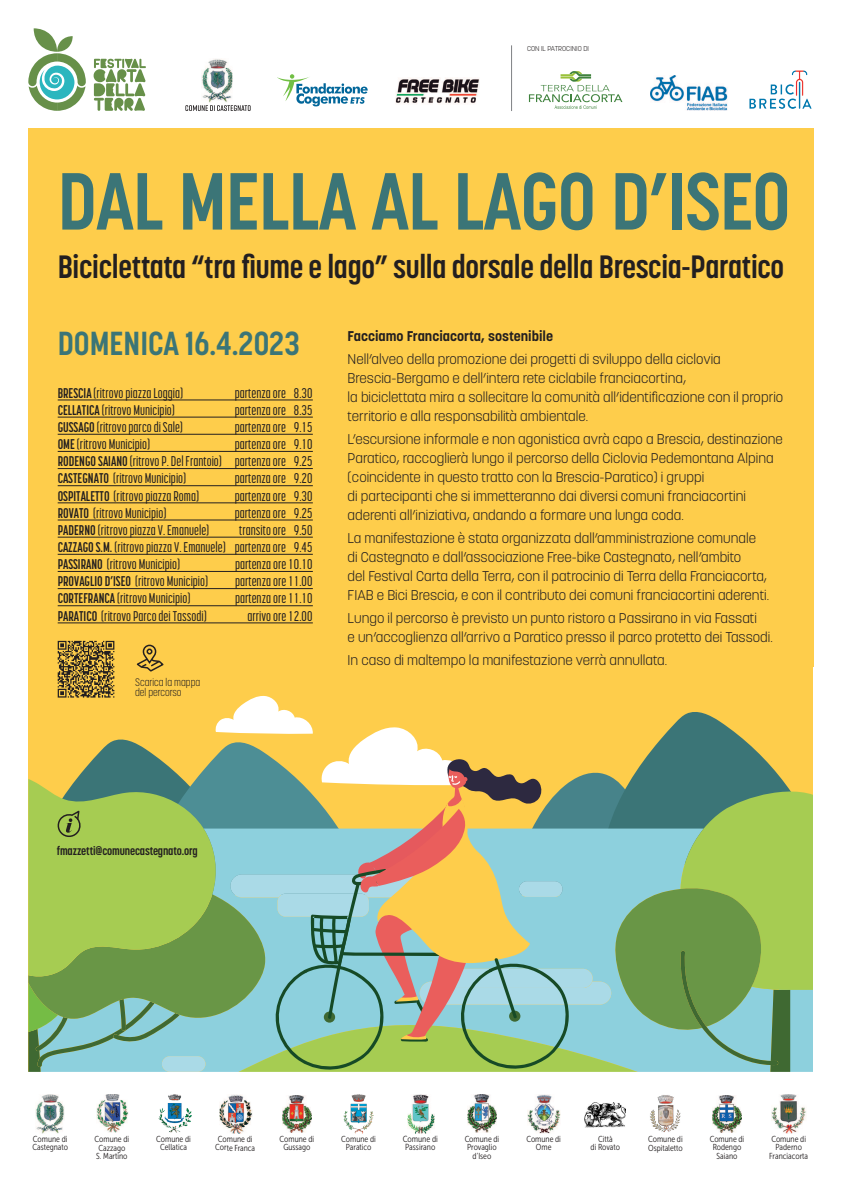
<style>
.page{position:relative;width:842px;height:1191px;background:#fff}
.page>*{position:absolute;margin:0;border:0;box-sizing:border-box;transform-origin:0 0}
.t1{font:700 80px "Korolev Condensed";letter-spacing:-.01em;color:#3b7577}
.t2{font:700 33px "Korolev Condensed";color:#3b7577}
.t3{font:700 32px "Korolev Condensed";letter-spacing:-.01em;color:#231f20}
.t4{font:300 14px/19px "Korolev";color:#231f20}
.t5{font:500 14px/17.1px "Korolev Compressed";color:#231f20;text-align:justify}
.t6{font:700 14px "Korolev";color:#231f20}
.t7{font:700 12px "Korolev Condensed";letter-spacing:-.01em;color:#231f20}
.t8{font:300 10.8px/10.8px "Korolev Condensed";color:#231f20}
.t9{font:8.8px/8.7px "Museo Sans Cond 300";color:#231f20}
.t10{font:8.7px/8.8px "Museo Sans Cond 300";color:#231f20;text-align:center}
.t11{font:300 7px "Korolev";color:#231f20}
.s1{font-weight:700}
</style>
<div class="page">
<div style="left:28px;top:128px;width:785px;height:981px;background:#fecd4b"></div>
<svg style="left:529px;top:71px;width:93px;height:38px"></svg>
<img style="left:201px;top:59px;width:32px;height:44px">
<img style="left:650px;top:75px;width:78px;height:36px">
<img style="left:749px;top:71px;width:63px;height:38px">
<img style="left:396px;top:78px;width:83px;height:27px">
<hr style="left:58px;top:400px;width:255px;height:1px;background:#231f20">
<hr style="left:58px;top:417px;width:255px;height:1px;background:#231f20">
<hr style="left:58px;top:434px;width:255px;height:1px;background:#231f20">
<hr style="left:58px;top:451px;width:255px;height:1px;background:#231f20">
<hr style="left:58px;top:468px;width:255px;height:1px;background:#231f20">
<hr style="left:58px;top:485px;width:255px;height:1px;background:#231f20">
<hr style="left:58px;top:502px;width:255px;height:1px;background:#231f20">
<hr style="left:58px;top:520px;width:255px;height:1px;background:#231f20">
<hr style="left:58px;top:537px;width:255px;height:1px;background:#231f20">
<hr style="left:58px;top:554px;width:255px;height:1px;background:#231f20">
<hr style="left:58px;top:571px;width:255px;height:1px;background:#231f20">
<hr style="left:58px;top:588px;width:255px;height:1px;background:#231f20">
<hr style="left:58px;top:605px;width:255px;height:1px;background:#231f20">
<hr style="left:58px;top:622px;width:255px;height:1px;background:#231f20">
<svg style="left:28px;top:641px;width:786px;height:493px"></svg>
<div style="left:92px;top:1094px;width:40px;height:39px;background:#fff"></div>
<img style="left:96px;top:1094px;width:32px;height:38px">
<div style="left:30px;top:1094px;width:41px;height:41px;background:#fff"></div>
<img style="left:36px;top:1094px;width:28px;height:39px">
<div style="left:523px;top:1094px;width:41px;height:39px;background:#fff"></div>
<img style="left:527px;top:1094px;width:34px;height:39px">
<div style="left:400px;top:1094px;width:41px;height:39px;background:#fff"></div>
<img style="left:407px;top:1094px;width:27px;height:39px">
<div style="left:585px;top:1094px;width:41px;height:39px;background:#fff"></div>
<img style="left:585px;top:1102px;width:41px;height:25px">
<div style="left:215px;top:1094px;width:41px;height:39px;background:#fff"></div>
<img style="left:219px;top:1094px;width:33px;height:39px">
<div style="left:645px;top:1094px;width:41px;height:39px;background:#fff"></div>
<img style="left:650px;top:1095px;width:31px;height:37px">
<img style="left:771px;top:1094px;width:35px;height:39px">
<div style="left:462px;top:1094px;width:40px;height:39px;background:#fff"></div>
<img style="left:468px;top:1094px;width:29px;height:38px">
<div style="left:153px;top:1094px;width:41px;height:39px;background:#fff"></div>
<img style="left:158px;top:1094px;width:33px;height:38px">
<div style="left:277px;top:1094px;width:40px;height:39px;background:#fff"></div>
<img style="left:283px;top:1095px;width:28px;height:37px">
<div style="left:338px;top:1094px;width:41px;height:39px;background:#fff"></div>
<img style="left:343px;top:1094px;width:30px;height:39px">
<img style="left:713px;top:1095px;width:28px;height:37px">
<svg style="left:278px;top:74px;width:90px;height:32px"></svg>
<svg style="left:28px;top:28px;width:58px;height:83px"></svg>
<svg style="left:94px;top:59px;width:52px;height:52px"></svg>
<hr style="left:511px;top:45px;width:1px;height:66px;background:#808285">
<svg style="left:185px;top:105px;width:66px;height:6px"></svg>
<p class="t11" style="left:527px;top:45px;width:63px">CON IL PATROCINIO DI</p>
<h1 class="t1" style="left:58px;top:168px;width:734px">DAL MELLA AL LAGO D’ISEO</h1>
<h3 class="t3" style="left:58px;top:253px;width:728px">Biciclettata “tra fiume e lago” sulla dorsale della Brescia-Paratico</h3>
<h2 class="t2" style="left:58px;top:330px;width:243px">DOMENICA 16.4.2023</h2>
<p class="t5" style="left:58px;top:385px;width:127px"><span class="s1">BRESCIA</span> (ritrovo piazza Loggia)</p>
<p class="t5" style="left:235px;top:385px;width:80px">partenza ore 8.30</p>
<p class="t5" style="left:58px;top:402px;width:119px"><span class="s1">CELLATICA</span> (ritrovo Municipio)</p>
<p class="t5" style="left:235px;top:402px;width:80px">partenza ore 8.35</p>
<p class="t5" style="left:58px;top:419px;width:127px"><span class="s1">GUSSAGO</span> (ritrovo parco di Sale)</p>
<p class="t5" style="left:235px;top:419px;width:80px">partenza ore 9.15</p>
<p class="t5" style="left:58px;top:436px;width:94px"><span class="s1">OME</span> (ritrovo Municipio)</p>
<p class="t5" style="left:58px;top:436px;width:257px;text-indent:177px">partenza ore 9.10<br><span class="s1">RODENGO SAIANO</span> (ritrovo P. Del Frantoio) partenza ore 9.25<br><span class="s1">CASTEGNATO</span> (ritrovo Municipio)</p>
<p class="t5" style="left:235px;top:471px;width:80px">partenza ore 9.20</p>
<p class="t5" style="left:58px;top:488px;width:143px"><span class="s1">OSPITALETTO</span> (ritrovo piazza Roma)</p>
<p class="t5" style="left:235px;top:488px;width:80px">partenza ore 9.30</p>
<p class="t5" style="left:58px;top:505px;width:110px"><span class="s1">ROVATO</span> (ritrovo Municipio)</p>
<p class="t5" style="left:235px;top:505px;width:80px">partenza ore 9.25</p>
<p class="t5" style="left:58px;top:522px;width:153px"><span class="s1">PADERNO</span> (ritrovo piazza V. Emanuele)</p>
<p class="t5" style="left:58px;top:522px;width:257px;text-indent:181px">transito ore 9.50<br><span class="s1">CAZZAGO S.M.</span> (ritrovo piazza V. Emanuele) partenza ore 9.45<br><span class="s1">PASSIRANO</span> (ritrovo Municipio)</p>
<p class="t5" style="left:235px;top:556px;width:79px">partenza ore 10.10</p>
<p class="t5" style="left:58px;top:574px;width:152px"><span class="s1">PROVAGLIO D’ISEO</span> (ritrovo Municipio)</p>
<p class="t5" style="left:235px;top:574px;width:79px">partenza ore 11.00</p>
<p class="t5" style="left:58px;top:591px;width:134px"><span class="s1">CORTEFRANCA</span> (ritrovo Municipio)</p>
<p class="t5" style="left:235px;top:591px;width:79px">partenza ore 11.10</p>
<p class="t5" style="left:58px;top:608px;width:151px"><span class="s1">PARATICO</span> (ritrovo Parco dei Tassodi)</p>
<p class="t5" style="left:247px;top:608px;width:67px">arrivo ore 12.00</p>
<p class="t8" style="left:135px;top:677px;width:67px">Scarica la mappa del percorso</p>
<p class="t6" style="left:348px;top:330px;width:207px">Facciamo Franciacorta, sostenibile</p>
<p class="t4" style="left:348px;top:351px;width:437px">Nell’alveo della promozione dei progetti di sviluppo della ciclovia Brescia-Bergamo e dell’intera rete ciclabile franciacortina,<br>la biciclettata mira a sollecitare la comunità all’identificazione con il proprio territorio e alla responsabilità ambientale.</p>
<p class="t4" style="left:348px;top:431px;width:437px">L’escursione informale e non agonistica avrà capo a Brescia, destinazione Paratico, raccoglierà lungo il percorso della Ciclovia Pedemontana Alpina (coincidente in questo tratto con la Brescia-Paratico) i gruppi<br>di partecipanti che si immetteranno dai diversi comuni franciacortini aderenti all’iniziativa, andando a formare una lunga coda.</p>
<p class="t4" style="left:348px;top:530px;width:423px">La manifestazione è stata organizzata dall’amministrazione comunale di Castegnato e dall’associazione Free-bike Castegnato, nell’ambito<br>del Festival Carta della Terra, con il patrocinio di Terra della Franciacorta, FIAB e Bici Brescia, e con il contributo dei comuni franciacortini aderenti.</p>
<p class="t4" style="left:348px;top:610px;width:427px">Lungo il percorso è previsto un punto ristoro a Passirano in via Fassati<br>e un’accoglienza all’arrivo a Paratico presso il parco protetto dei Tassodi.</p>
<p class="t4" style="left:348px;top:652px;width:321px">In caso di maltempo la manifestazione verrà annullata.</p>
<p class="t7" style="left:57px;top:846px;width:142px">fmazzetti@comunecastegnato.org</p>
<p class="t10" style="left:32px;top:1135px;width:37px;text-align:left">Comune di<br>Castegnato</p>
<p class="t10" style="left:95px;top:1135px;width:36px;text-align:left">Comune di<br>Cazzago<br>S. Martino</p>
<p class="t10" style="left:215px;top:1135px;width:41px">Comune di<br>Corte Franca</p>
<p class="t10" style="left:526px;top:1135px;width:36px">Comune di<br>Ome</p>
<p class="t10" style="left:648px;top:1135px;width:36px;text-align:left">Comune di<br>Ospitaletto</p>
<p class="t10" style="left:769px;top:1135px;width:40px">Comune di<br>Paderno<br>Franciacorta</p>
<p class="t10" style="left:156px;top:1135px;width:36px">Comune di<br>Cellatica</p>
<p class="t10" style="left:280px;top:1135px;width:36px">Comune di<br>Gussago</p>
<p class="t10" style="left:341px;top:1135px;width:36px">Comune di<br>Paratico</p>
<p class="t10" style="left:710px;top:1135px;width:36px">Comune di<br>Rodengo<br>Saiano</p>
<p class="t9" style="left:403px;top:1135px;width:37px">Comune di<br>Passirano</p>
<p class="t10" style="left:465px;top:1135px;width:36px">Comune di<br>Provaglio d’Iseo</p>
<p class="t10" style="left:591px;top:1135px;width:31px">Città<br>di Rovato</p>
</div>
